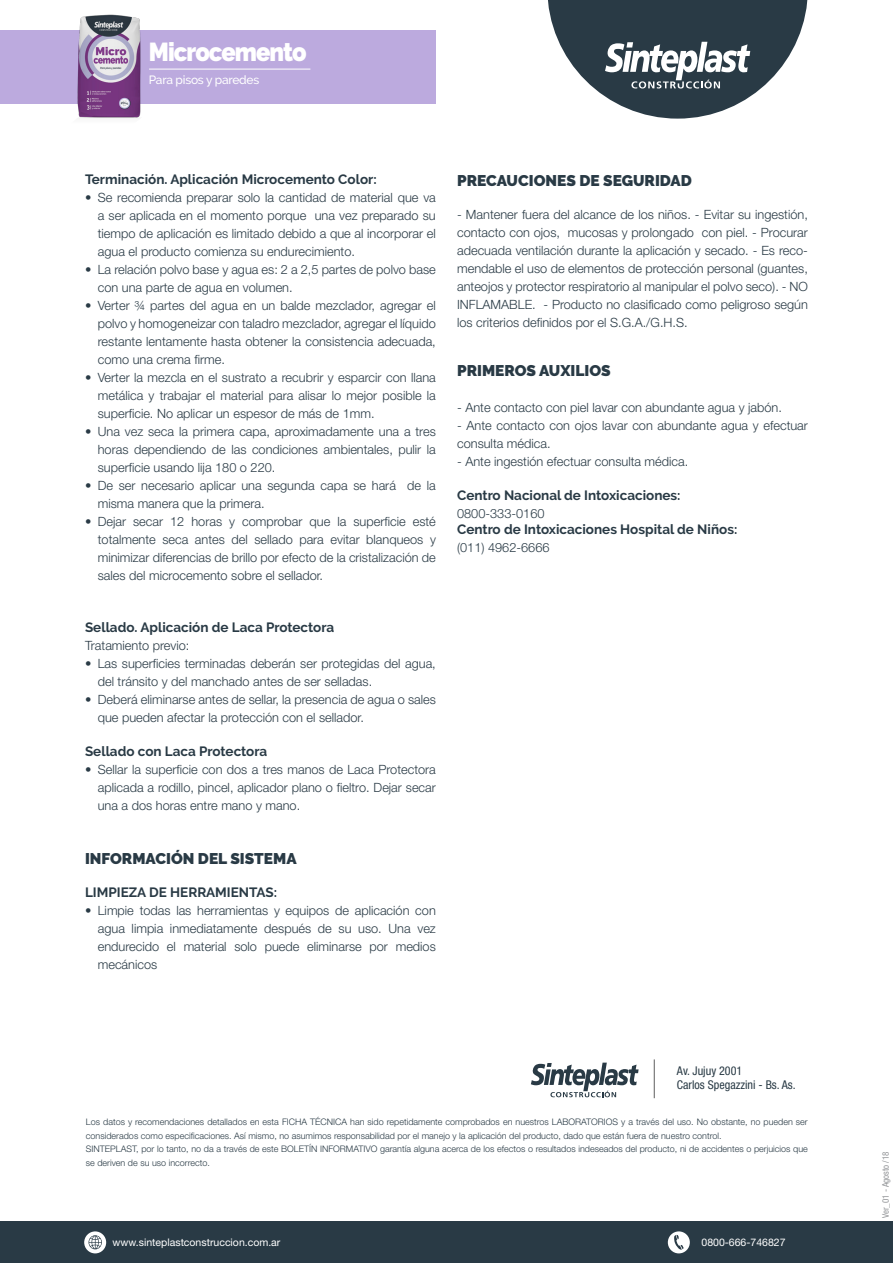
<style>
.page{position:relative;width:893px;height:1263px;background:#fff}
.page>*{position:absolute;margin:0;border:0;box-sizing:border-box;transform-origin:0 0}
.t1{font:900 25.95px "Raleway";letter-spacing:-.04em;color:#fff;scale:.91 1}
.TITULO{font:900 15.45px "Raleway";color:#293a45}
.Pequeño_Tit{font:700 13.5px "Raleway";color:#293a45}
.Texto{font:300 12.75px/18px "Helvetica Neue";color:#293a45;text-align:justify}
.Items{font:condensed 12px "Helvetica Neue";color:#293a45}
.t2{font:500 12px "Raleway";letter-spacing:-.02em;color:#fff}
.Items-2{font:10.5px "Helvetica Neue";color:#fff}
.Texto-2{font:300 9px/13.5px "Helvetica Neue";color:#293a45}
.Items-3{font:condensed 9px "Helvetica Neue";color:#939598}
</style>
<div class="page">
<svg style="left:548px;top:0;width:260px;height:119px"></svg>
<div style="left:0;top:1221px;width:893px;height:42px;background:#293a45"></div>
<svg style="left:84px;top:1231px;width:22px;height:22px"></svg>
<svg style="left:668px;top:1231px;width:22px;height:22px"></svg>
<div style="left:0;top:31px;width:436px;height:73px;background:#bcaade"></div>
<hr style="left:149px;top:69px;width:161px;height:1px;background:#fff">
<img style="left:65px;top:14px;width:84px;height:104px">
<svg style="left:531px;top:1062px;width:108px;height:35px"></svg>
<hr style="left:654px;top:1059px;width:1px;height:39px;background:#5d5d5d">
<p class="t1" style="left:149px;top:37px;width:175px">Microcemento</p>
<p class="t2" style="left:149px;top:73px;width:112px">Para pisos y paredes</p>
<p class="Pequeño_Tit" style="left:85px;top:171px;width:293px">Terminación. Aplicación Microcemento Color:</p>
<p class="Texto" style="left:98px;top:188px;width:340px;text-indent:-13px">• Se recomienda preparar solo la cantidad de material que va a ser aplicada en el momento porque una vez preparado su tiempo de aplicación es limitado debido a que al incorporar el agua el producto comienza su endurecimiento.</p>
<p class="Texto" style="left:98px;top:260px;width:339px;text-indent:-13px">• La relación polvo base y agua es: 2 a 2,5 partes de polvo base con una parte de agua en volumen.</p>
<p class="Texto" style="left:98px;top:296px;width:340px;text-indent:-13px">• Verter ¾ partes del agua en un balde mezclador, agregar el polvo y homogeneizar con taladro mezclador, agregar el líquido restante lentamente hasta obtener la consistencia adecuada, como una crema firme.</p>
<p class="Texto" style="left:98px;top:368px;width:340px;text-indent:-13px">• Verter la mezcla en el sustrato a recubrir y esparcir con llana metálica y trabajar el material para alisar lo mejor posible la superficie. No aplicar un espesor de más de 1mm.</p>
<p class="Texto" style="left:98px;top:422px;width:340px;text-indent:-13px">• Una vez seca la primera capa, aproximadamente una a tres horas dependiendo de las condiciones ambientales, pulir la superficie usando lija 180 o 220.</p>
<p class="Texto" style="left:98px;top:476px;width:340px;text-indent:-13px">• De ser necesario aplicar una segunda capa se hará de la misma manera que la primera.</p>
<p class="Texto" style="left:98px;top:512px;width:340px;text-indent:-13px">• Dejar secar 12 horas y comprobar que la superficie esté totalmente seca antes del sellado para evitar blanqueos y minimizar diferencias de brillo por efecto de la cristalización de sales del microcemento sobre el sellador.</p>
<p class="Pequeño_Tit" style="left:85px;top:620px;width:251px">Sellado. Aplicación de Laca Protectora</p>
<p class="Texto" style="left:85px;top:636px;width:106px">Tratamiento previo:</p>
<p class="Texto" style="left:98px;top:654px;width:340px;text-indent:-13px">• Las superficies terminadas deberán ser protegidas del agua, del tránsito y del manchado antes de ser selladas.</p>
<p class="Texto" style="left:98px;top:690px;width:340px;text-indent:-13px">• Deberá eliminarse antes de sellar, la presencia de agua o sales que pueden afectar la protección con el sellador.</p>
<p class="Pequeño_Tit" style="left:85px;top:744px;width:184px">Sellado con Laca Protectora</p>
<p class="Texto" style="left:98px;top:760px;width:340px;text-indent:-13px">• Sellar la superficie con dos a tres manos de Laca Protectora aplicada a rodillo, pincel, aplicador plano o fieltro. Dejar secar una a dos horas entre mano y mano.</p>
<p class="TITULO" style="left:85px;top:850px;width:213px">INFORMACIÓN DEL SISTEMA</p>
<p class="Pequeño_Tit" style="left:85px;top:884px;width:194px">LIMPIEZA DE HERRAMIENTAS:</p>
<p class="Texto" style="left:98px;top:901px;width:340px;text-indent:-13px">• Limpie todas las herramientas y equipos de aplicación con agua limpia inmediatamente después de su uso. Una vez endurecido el material solo puede eliminarse por medios mecánicos</p>
<p class="TITULO" style="left:457px;top:171px;width:236px">PRECAUCIONES DE SEGURIDAD</p>
<p class="Texto" style="left:457px;top:205px;width:352px">- Mantener fuera del alcance de los niños. - Evitar su ingestión, contacto con ojos, mucosas y prolongado con piel. - Procurar adecuada ventilación durante la aplicación y secado. - Es reco&shy;mendable el uso de elementos de protección personal (guantes, anteojos y protector respiratorio al manipular el polvo seco). - NO INFLAMABLE. - Producto no clasificado como peligroso según los criterios definidos por el S.G.A./G.H.S.</p>
<p class="TITULO" style="left:457px;top:361px;width:155px">PRIMEROS AUXILIOS</p>
<p class="Texto" style="left:457px;top:398px;width:326px">- Ante contacto con piel lavar con abundante agua y jabón.</p>
<p class="Texto" style="left:457px;top:416px;width:352px">- Ante contacto con ojos lavar con abundante agua y efectuar consulta médica.</p>
<p class="Texto" style="left:457px;top:452px;width:233px">- Ante ingestión efectuar consulta médica.</p>
<p class="Pequeño_Tit" style="left:457px;top:487px;width:225px">Centro Nacional de Intoxicaciones:</p>
<p class="Texto" style="left:457px;top:504px;width:89px">0800-333-0160</p>
<p class="Pequeño_Tit" style="left:457px;top:522px;width:282px">Centro de Intoxicaciones Hospital de Niños:</p>
<p class="Texto" style="left:457px;top:538px;width:94px">(011) 4962-6666</p>
<p class="Items" style="left:677px;top:1064px;width:67px">Av. Jujuy 2001</p>
<p class="Items" style="left:677px;top:1078px;width:120px">Carlos Spegazzini - Bs. As.</p>
<p class="Texto-2" style="left:86px;top:1115px;width:723px">Los datos y recomendaciones detallados en esta FICHA TÉCNICA han sido repetidamente comprobados en nuestros LABORATORIOS y a través del uso. No obstante, no pueden ser considerados como especificaciones. Así mismo, no asumimos responsabilidad por el manejo y la aplicación del producto, dado que están fuera de nuestro control.</p>
<p class="Texto-2" style="left:86px;top:1142px;width:723px">SINTEPLAST, por lo tanto, no da a través de este BOLETÍN INFORMATIVO garantía alguna acerca de los efectos o resultados indeseados del producto, ni de accidentes o perjuicios que se deriven de su uso incorrecto.</p>
<p class="Items-2" style="left:113px;top:1236px;width:169px">www.sinteplastconstruccion.com.ar</p>
<p class="Items-2" style="left:701px;top:1236px;width:86px">0800-666-746827</p>
<p class="Items-3" style="left:880px;top:1218px;width:68px;rotate:-90deg">Ver_01 - Agosto /18</p>
</div>
